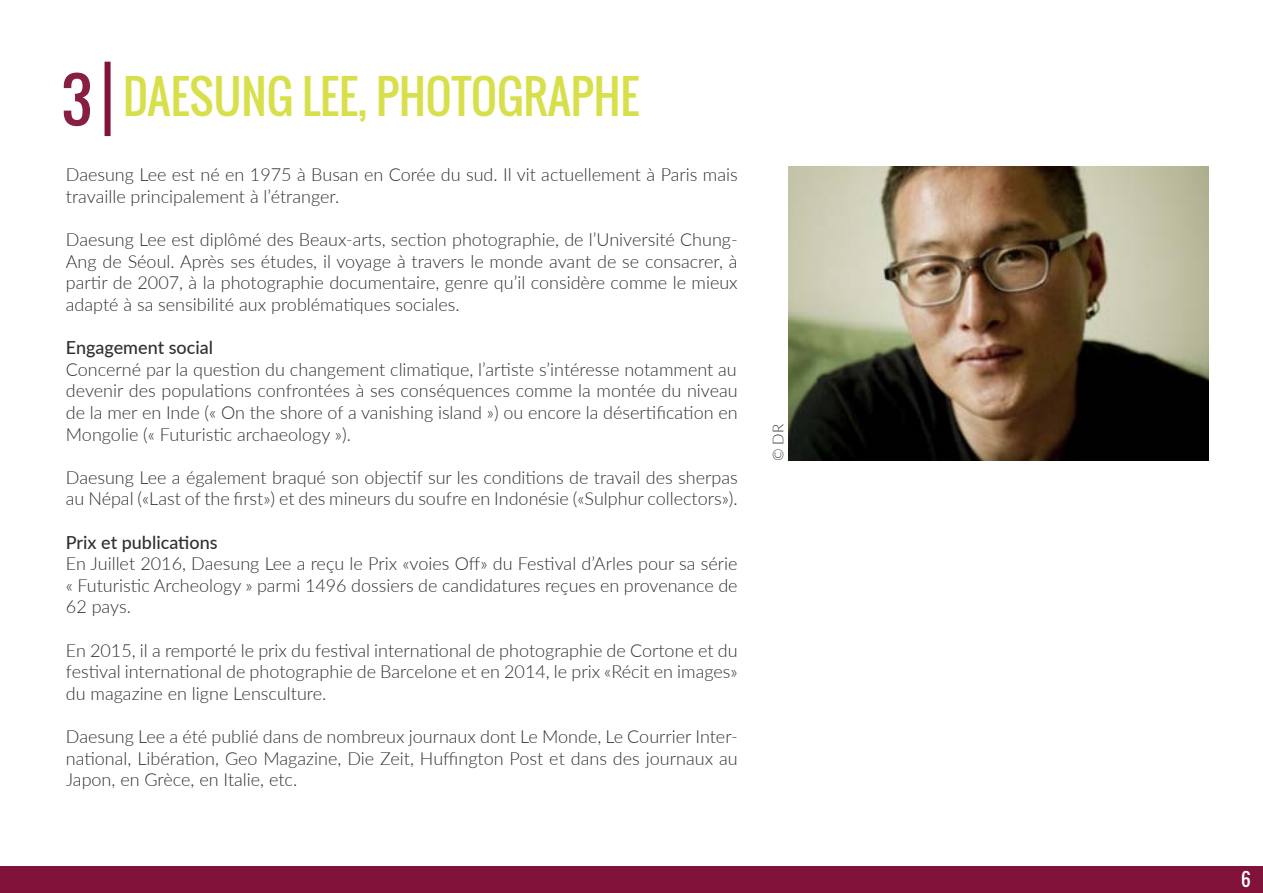
<style>
.page{position:relative;width:1263px;height:893px;background:#fff}
.page>*{position:absolute;margin:0;border:0;box-sizing:border-box;transform-origin:0 0}
.t1{font:60px "Oswald";color:#871f41}
.t2{font:45px "Oswald";color:#d7e04a}
.t3{font:300 18px/21.6px "Lato";color:#312f30}
.t4{font:500 18px "Lato";color:#312f30}
.t5{font:18px "Oswald";color:#fff}
.t6{font:300 15px "Lato";color:#312f30}
</style>
<div class="page">
<div style="left:0;top:866px;width:1263px;height:27px;background:#81133b"></div>
<div style="left:105px;top:62px;width:6px;height:74px;background:#81133b"></div>
<img style="left:788px;top:167px;width:421px;height:294px">
<p class="t1" style="left:61px;top:55px;width:32px">3</p>
<p class="t2" style="left:123px;top:63px;width:518px">DAESUNG LEE, PHOTOGRAPHE</p>
<p class="t3" style="left:66px;top:163px;width:673px">Daesung Lee est né en 1975 à Busan en Corée du sud. Il vit actuellement à Paris mais travaille principalement à l’étranger.</p>
<p class="t3" style="left:66px;top:228px;width:673px;text-align:justify">Daesung Lee est diplômé des Beaux-arts, section photographie, de l’Université Chung-Ang de Séoul. Après ses études, il voyage à travers le monde avant de se consacrer, à partir de 2007, à la photographie documentaire, genre qu’il considère comme le mieux</p>
<p class="t3" style="left:66px;top:293px;width:395px">adapté à sa sensibilité aux problématiques sociales.</p>
<p class="t4" style="left:66px;top:335px;width:149px">Engagement social</p>
<p class="t3" style="left:66px;top:358px;width:672px">Concerné par la question du changement climatique, l’artiste s’intéresse notamment au</p>
<p class="t3" style="left:66px;top:379px;width:673px">devenir des populations confrontées à ses conséquences comme la montée du niveau de la mer en Inde (« On the shore of a vanishing island ») ou encore la désertification en</p>
<p class="t3" style="left:66px;top:423px;width:287px">Mongolie (« Futuristic archaeology »).</p>
<p class="t3" style="left:66px;top:466px;width:673px">Daesung Lee a également braqué son objectif sur les conditions de travail des sherpas</p>
<p class="t3" style="left:66px;top:487px;width:673px">au Népal («Last of the first») et des mineurs du soufre en Indonésie («Sulphur collectors»).</p>
<p class="t4" style="left:66px;top:529px;width:153px">Prix et publications</p>
<p class="t3" style="left:66px;top:552px;width:673px">En Juillet 2016, Daesung Lee a reçu le Prix «voies Off» du Festival d’Arles pour sa série « Futuristic Archeology » parmi 1496 dossiers de candidatures reçues en provenance de</p>
<p class="t3" style="left:66px;top:595px;width:66px">62 pays.</p>
<p class="t3" style="left:66px;top:639px;width:673px">En 2015, il a remporté le prix du festival international de photographie de Cortone et du</p>
<p class="t3" style="left:66px;top:660px;width:673px">festival international de photographie de Barcelone et en 2014, le prix «Récit en images»</p>
<p class="t3" style="left:66px;top:682px;width:262px">du magazine en ligne Lensculture.</p>
<p class="t3" style="left:66px;top:725px;width:673px;text-align:justify">Daesung Lee a été publié dans de nombreux journaux dont Le Monde, Le Courrier Inter&shy;national, Libération, Geo Magazine, Die Zeit, Huffington Post et dans des journaux au Japon, en Grèce, en Italie, etc.</p>
<p class="t6" style="left:768px;top:461px;width:39px;rotate:-90deg">© DR</p>
<p class="t5" style="left:1241px;top:865px;width:11px">6</p>
</div>
